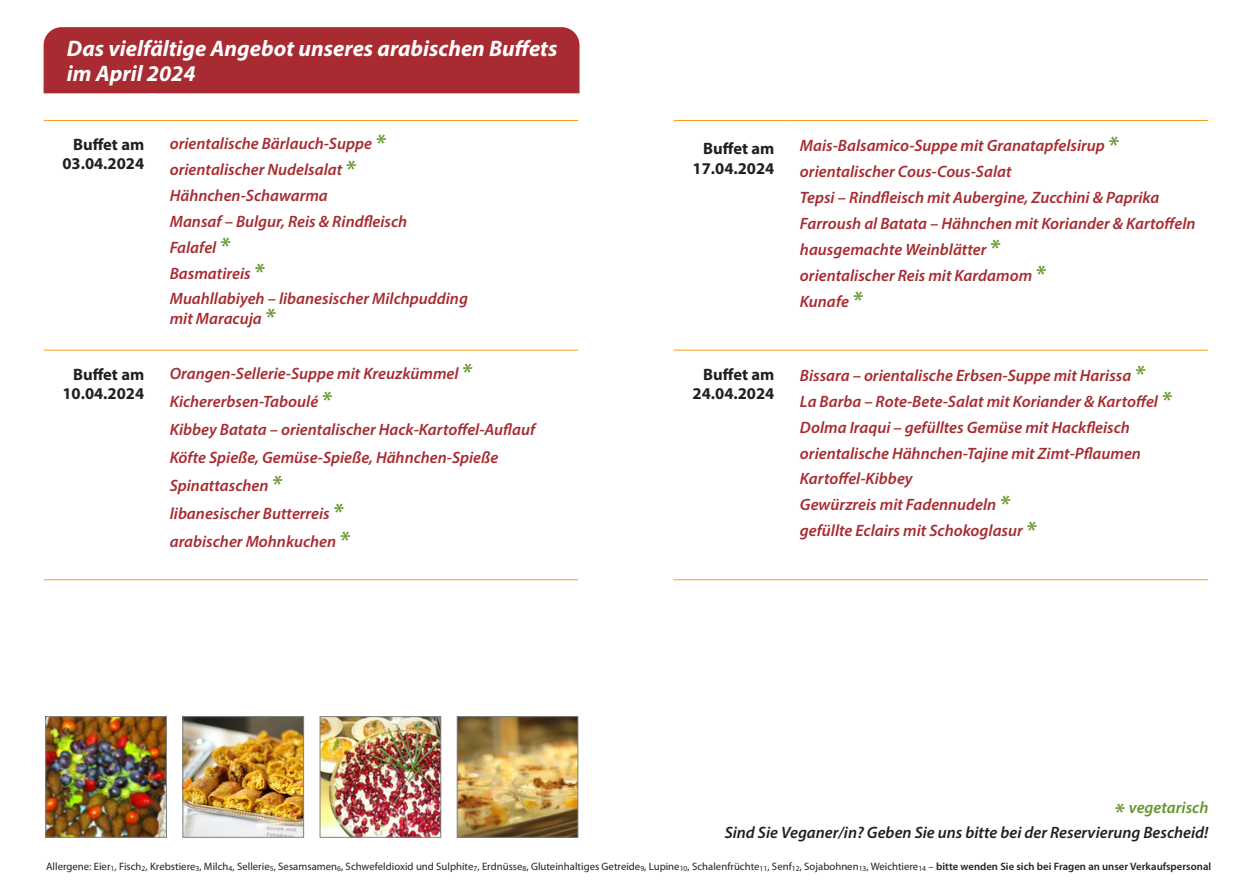
<style>
.page{position:relative;width:1259px;height:893px;background:#fff}
.page>*{position:absolute;margin:0;border:0;box-sizing:border-box;transform-origin:0 0}
.t1{font:italic 700 22.5px/25.5px "Myriad Pro";color:#fff}
.Speise{font:italic 600 16.5px/19.5px "Myriad Pro";color:#a72b30}
.SpeiseTag{font:700 16.5px/19.5px "Myriad Pro";color:#231f20;text-align:right}
.Speise-2{font:italic 600 16.5px "Myriad Pro";color:#231f20}
.Speise-3{font:italic 600 16.5px "Myriad Pro";color:#66952c}
.t2{font:10.65px "Myriad Pro";color:#231f20}
.s1{font-size:24px;color:#66952c}
.s2{font-size:24px}
.s3{font-weight:600}
</style>
<div class="page">
<hr style="left:44px;top:120px;width:113px;height:1px;background:#f9a21c">
<hr style="left:157px;top:120px;width:421px;height:1px;background:#f9a21c">
<hr style="left:44px;top:350px;width:113px;height:1px;background:#f9a21c">
<hr style="left:157px;top:350px;width:421px;height:1px;background:#f9a21c">
<hr style="left:44px;top:579px;width:113px;height:1px;background:#f9a21c">
<hr style="left:157px;top:579px;width:421px;height:1px;background:#f9a21c">
<hr style="left:674px;top:120px;width:113px;height:1px;background:#f9a21c">
<hr style="left:787px;top:120px;width:421px;height:1px;background:#f9a21c">
<hr style="left:674px;top:350px;width:113px;height:1px;background:#f9a21c">
<hr style="left:787px;top:350px;width:421px;height:1px;background:#f9a21c">
<hr style="left:674px;top:579px;width:113px;height:1px;background:#f9a21c">
<hr style="left:787px;top:579px;width:421px;height:1px;background:#f9a21c">
<div style="left:44px;top:27px;width:535px;height:66px;background:#a72b30"></div>
<img style="left:47px;top:718px;width:118px;height:118px">
<div style="left:45px;top:716px;width:122px;height:122px;border:1px solid #808285"></div>
<img style="left:322px;top:718px;width:117px;height:118px">
<div style="left:320px;top:716px;width:121px;height:122px;border:1px solid #808285"></div>
<img style="left:184px;top:718px;width:118px;height:118px">
<div style="left:182px;top:716px;width:122px;height:122px;border:1px solid #808285"></div>
<img style="left:459px;top:718px;width:117px;height:118px">
<div style="left:457px;top:716px;width:121px;height:122px;border:1px solid #808285"></div>
<p class="t1" style="left:67px;top:35px;width:492px">Das vielfältige Angebot unseres arabischen Buffets im April 2024</p>
<p class="SpeiseTag" style="left:62px;top:134px;width:83px">Buffet am<br>03.04.2024</p>
<p class="Speise" style="left:170px;top:133px;width:217px">orientalische Bärlauch-Suppe <span class="s1">*</span></p>
<p class="Speise" style="left:170px;top:159px;width:187px">orientalischer Nudelsalat <span class="s1">*</span></p>
<p class="Speise" style="left:170px;top:185px;width:160px">Hähnchen-Schawarma</p>
<p class="Speise" style="left:170px;top:211px;width:239px">Mansaf – Bulgur, Reis &amp; Rindfleisch</p>
<p class="Speise" style="left:170px;top:237px;width:62px">Falafel <span class="s1">*</span></p>
<p class="Speise" style="left:170px;top:263px;width:96px">Basmatireis <span class="s1">*</span></p>
<p class="Speise" style="left:170px;top:289px;width:300px">Muahllabiyeh – libanesischer Milchpudding mit Maracuja <span class="s1">*</span></p>
<p class="SpeiseTag" style="left:692px;top:138px;width:83px">Buffet am<br>17.04.2024</p>
<p class="Speise" style="left:800px;top:136px;width:320px">Mais-Balsamico-Suppe mit Granatapfelsirup <span class="s1">*</span></p>
<p class="Speise" style="left:800px;top:161px;width:213px">orientalischer Cous-Cous-Salat</p>
<p class="Speise" style="left:800px;top:187px;width:361px">Tepsi – Rindfleisch mit Aubergine, Zucchini &amp; Paprika</p>
<p class="Speise" style="left:800px;top:213px;width:397px">Farroush al Batata – Hähnchen mit Koriander &amp; Kartoffeln</p>
<p class="Speise" style="left:800px;top:239px;width:201px">hausgemachte Weinblätter <span class="s1">*</span></p>
<p class="Speise" style="left:800px;top:265px;width:247px">orientalischer Reis mit Kardamom <span class="s1">*</span></p>
<p class="Speise" style="left:800px;top:291px;width:64px">Kunafe <span class="s1">*</span></p>
<p class="SpeiseTag" style="left:62px;top:364px;width:83px">Buffet am<br>10.04.2024</p>
<p class="Speise" style="left:170px;top:363px;width:304px">Orangen-Sellerie-Suppe mit Kreuzkümmel <span class="s1">*</span></p>
<p class="Speise" style="left:170px;top:391px;width:163px">Kichererbsen-Taboulé <span class="s1">*</span></p>
<p class="Speise" style="left:170px;top:419px;width:367px">Kibbey Batata – orientalischer Hack-Kartoffel-Auflauf</p>
<p class="Speise" style="left:170px;top:447px;width:330px">Köfte Spieße, Gemüse-Spieße, Hähnchen-Spieße</p>
<p class="Speise" style="left:170px;top:475px;width:114px">Spinattaschen <span class="s1">*</span></p>
<p class="Speise" style="left:170px;top:503px;width:175px">libanesischer Butterreis <span class="s1">*</span></p>
<p class="Speise" style="left:170px;top:531px;width:181px">arabischer Mohnkuchen <span class="s1">*</span></p>
<p class="SpeiseTag" style="left:692px;top:364px;width:83px">Buffet am<br>24.04.2024</p>
<p class="Speise" style="left:800px;top:365px;width:346px">Bissara – orientalische Erbsen-Suppe mit Harissa <span class="s1">*</span></p>
<p class="Speise" style="left:800px;top:391px;width:373px">La Barba – Rote-Bete-Salat mit Koriander &amp; Kartoffel <span class="s1">*</span></p>
<p class="Speise" style="left:800px;top:417px;width:331px">Dolma Iraqui – gefülltes Gemüse mit Hackfleisch</p>
<p class="Speise" style="left:800px;top:443px;width:342px">orientalische Hähnchen-Tajine mit Zimt-Pflaumen</p>
<p class="Speise" style="left:800px;top:469px;width:114px">Kartoffel-Kibbey</p>
<p class="Speise" style="left:800px;top:495px;width:211px">Gewürzreis mit Fadennudeln <span class="s1">*</span></p>
<p class="Speise" style="left:800px;top:520px;width:238px">gefüllte Eclairs mit Schokoglasur <span class="s1">*</span></p>
<p class="Speise-3" style="left:1114px;top:797px;width:96px"><span class="s2">*</span> vegetarisch</p>
<p class="Speise-2" style="left:724px;top:822px;width:485px">Sind Sie Veganer/in? Geben Sie uns bitte bei der Reservierung Bescheid!</p>
<p class="t2" style="left:46px;top:860px;width:1166px">Allergene: Eier<sub>1</sub>, Fisch<sub>2</sub>, Krebstiere<sub>3</sub>, Milch<sub>4</sub>, Sellerie<sub>5</sub>, Sesamsamen<sub>6</sub>, Schwefeldioxid und Sulphite<sub>7</sub>, Erdnüsse<sub>8</sub>, Gluteinhaltiges Getreide<sub>9</sub>, Lupine<sub>10</sub>, Schalenfrüchte<sub>11</sub>, Senf<sub>12</sub>, Sojabohnen<sub>13</sub>, Weichtiere<sub>14</sub> – <span class="s3">bitte wenden Sie sich bei Fragen an unser Verkaufspersonal</span></p>
</div>
